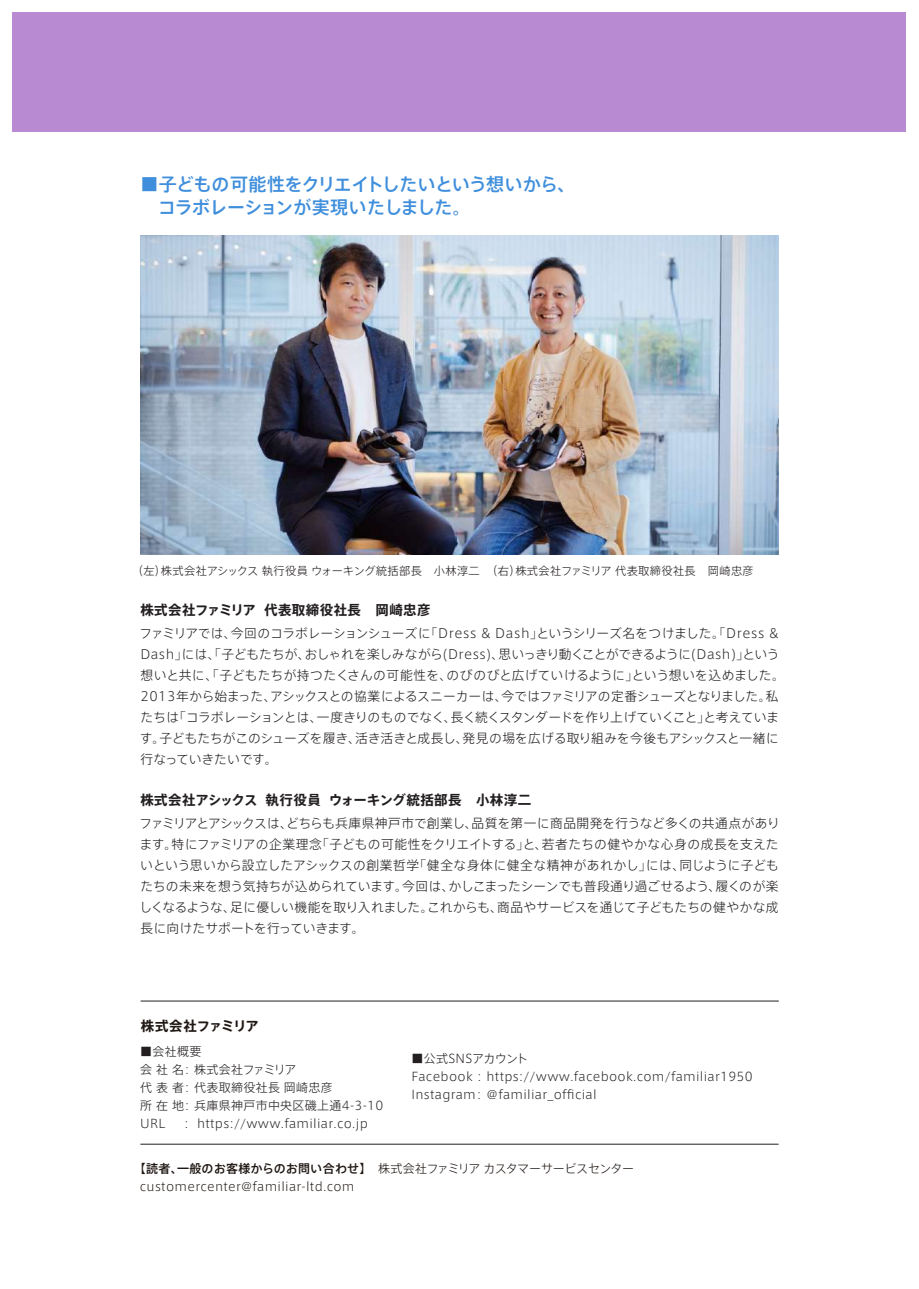
<style>
.page{position:relative;width:919px;height:1289px;background:#fff}
.page>*{position:absolute;margin:0;border:0;box-sizing:border-box;transform-origin:0 0}
.t1{font:500 18px/22.5px "Axis Std";letter-spacing:-.035em;color:#408fdc}
.t2{font:700 13.5px "Axis Std";letter-spacing:.03em;color:#231f20}
.t3{font:700 13.5px "Axis Std";letter-spacing:-.04em;color:#201814}
.t4{font:300 12.75px/21px "Axis Std";letter-spacing:-.01em;color:#231f20}
.t5{font:300 12px/18px "Axis Std";letter-spacing:.025em;color:#231f20}
.t6{font:300 12px/18px "Axis Std";letter-spacing:.025em;color:#201814}
.t7{font:300 11.25px "Axis Std";letter-spacing:.03em;color:#231f20}
.s1{font-weight:500}
</style>
<div class="page">
<div style="left:13px;top:13px;width:893px;height:119px;background:#b78ad2"></div>
<hr style="left:140px;top:1143px;width:638px;height:1px;background:#231f20">
<hr style="left:141px;top:1000px;width:637px;height:1px;background:#231f20">
<img style="left:140px;top:236px;width:638px;height:318px">
<h1 class="t1" style="left:140px;top:172px;width:436px">■子どもの可能性をクリエイトしたいという想いから、　コラボレーションが実現いたしました。</h1>
<p class="t7" style="left:132px;top:562px;width:623px">（左）株式会社アシックス 執行役員 ウォーキング統括部長　小林淳二　（右）株式会社ファミリア 代表取締役社長　岡崎忠彦</p>
<p class="t2" style="left:140px;top:599px;width:292px">株式会社ファミリア 代表取締役社長　岡崎忠彦</p>
<p class="t4" style="left:140px;top:622px;width:646px">ファミリアでは、今回のコラボレーションシューズに「Dress &amp; Dash」というシリーズ名をつけました。「Dress &amp; Dash」には、「子どもたちが、おしゃれを楽しみながら(Dress)、思いっきり動くことができるように(Dash)」という想いと共に、「子どもたちが持つたくさんの可能性を、のびのびと広げていけるように」という想いを込めました。2013年から始まった、アシックスとの協業によるスニーカーは、今ではファミリアの定番シューズとなりました。私たちは「コラボレーションとは、一度きりのものでなく、長く続くスタンダードを作り上げていくこと」と考えています。子どもたちがこのシューズを履き、活き活きと成長し、発見の場を広げる取り組みを今後もアシックスと一緒に行なっていきたいです。</p>
<p class="t2" style="left:140px;top:789px;width:392px">株式会社アシックス 執行役員 ウォーキング統括部長　小林淳二</p>
<p class="t4" style="left:139px;top:812px;width:641px;text-align:justify">ファミリアとアシックスは、どちらも兵庫県神戸市で創業し、品質を第一に商品開発を行うなど多くの共通点があります。特にファミリアの企業理念「子どもの可能性をクリエイトする」と、若者たちの健やかな心身の成長を支えたいという思いから設立したアシックスの創業哲学「健全な身体に健全な精神があれかし」には、同じように子どもたちの未来を想う気持ちが込められています。今回は、かしこまったシーンでも普段通り過ごせるよう、履くのが楽しくなるような、足に優しい機能を取り入れました。これからも、商品やサービスを通じて子どもたちの健やかな成長に向けたサポートを行っていきます。</p>
<p class="t3" style="left:141px;top:1015px;width:119px">株式会社ファミリア</p>
<p class="t5" style="left:140px;top:1041px;width:244px">■会社概要<br>会 社 名： 株式会社ファミリア<br>代 表 者： 代表取締役社長 岡崎忠彦<br>所 在 地： 兵庫県神戸市中央区磯上通4-3-10<br>URL ： https://www.familiar.co.jp</p>
<p class="t5" style="left:411px;top:1048px;width:342px">■公式SNSアカウント<br>Facebook ： https://www.facebook.com/familiar1950<br>Instagram： ＠familiar_official　</p>
<p class="t6" style="left:140px;top:1158px;width:496px;text-indent:-6px"><span class="s1">【読者、一般のお客様からのお問い合わせ】　</span>株式会社ファミリア カスタマーサービスセンターcustomercenter@familiar-ltd.com</p>
</div>
